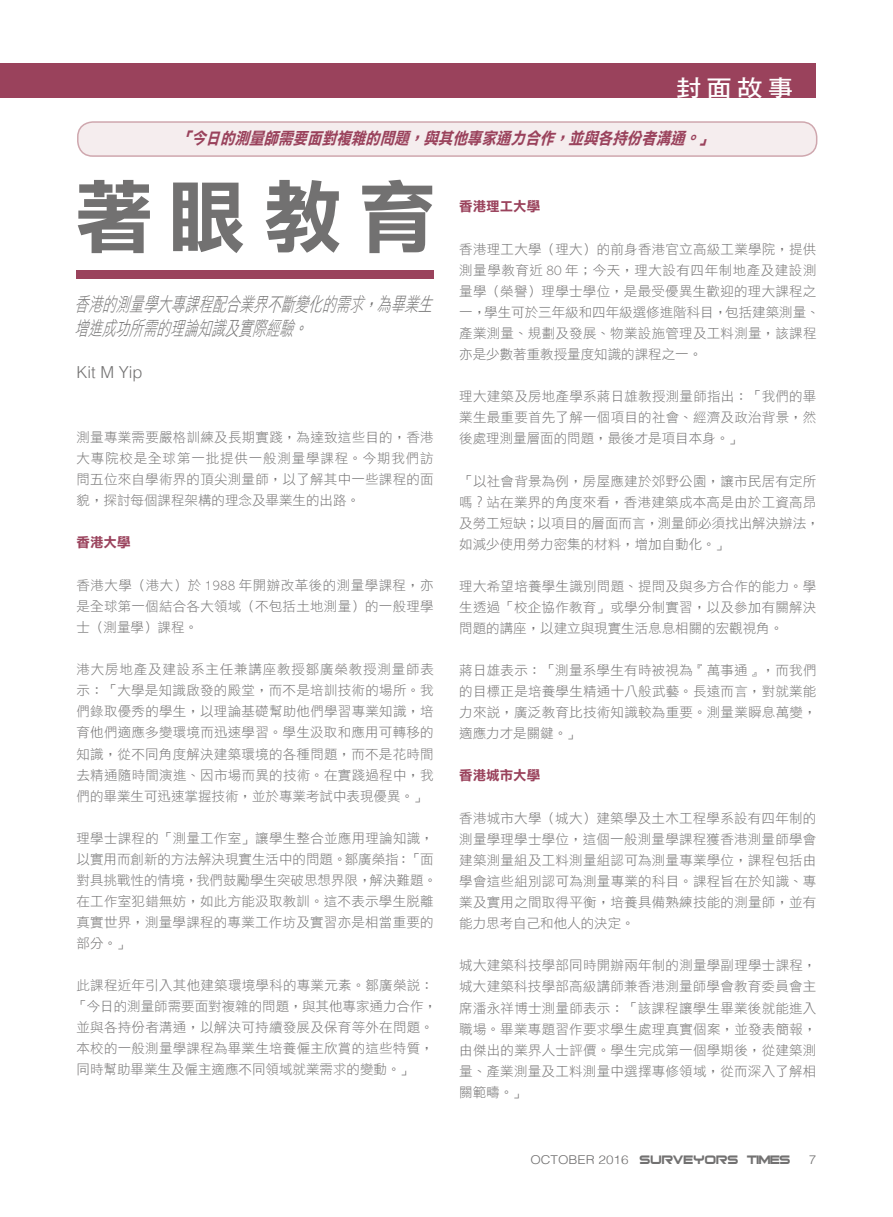
<style>
.page{position:relative;width:893px;height:1217px;background:#fff}
.page>*{position:absolute;margin:0;border:0;box-sizing:border-box;transform-origin:0 0}
.t1{font:79.5px "DF Li Hei Bd HK BF";color:#727171}
.t2{font:22.95px "DF Hei Bd HK BF";color:#fff;scale:1.11 1}
.t3{font:italic 19.5px/24px "DF Li Hei Lt HK BF";color:#727171;scale:.7 1}
.t4{font:italic 16.5px "DF Li Hei Bd HK BF";color:#9a425c;scale:.88 1}
.t5{font:16.5px "Bitsumishi";color:#727171}
.t6{font:300 16.5px "Helvetica";color:#727171}
.t7{font:13.5px/21px "DF Li Hei Lt HK BF";letter-spacing:.02em;color:#727171;text-align:justify}
.t8{font:13.5px "DF Li Hei Bd HK BF";color:#9a425c}
.s1{font-family:"Helvetica";font-weight:300;font-size:12.15px}
</style>
<div class="page">
<div style="left:0;top:64px;width:816px;height:34px;background:#9a425c"></div>
<div style="left:77px;top:270px;width:357px;height:9px;background:#9a425c"></div>
<div style="left:78px;top:122px;width:739px;height:34px;background:#f5edee;border-radius:15px"></div>
<div style="left:77px;top:121px;width:740px;height:36px;border:2px solid #cfa7ae;border-radius:15px"></div>
<h2 class="t2" style="left:676px;top:76px;width:107px">封面故事</h2>
<p class="t4" style="left:176px;top:130px;width:617px">「今日的測量師需要面對複雜的問題，與其他專家通力合作，並與各持份者溝通。」</p>
<h1 class="t1" style="left:74px;top:177px;width:364px">著眼教育</h1>
<h3 class="t3" style="left:75px;top:293px;width:520px">香港的測量學大專課程配合業界不斷變化的需求，為畢業生增進成功所需的理論知識及實際經驗。</h3>
<p class="t6" style="left:77px;top:358px;width:68px">Kit M Yip</p>
<p class="t7" style="left:77px;top:427px;width:359px">測量專業需要嚴格訓練及長期實踐，為達致這些目的，香港大專院校是全球第一批提供一般測量學課程。今期我們訪問五位來自學術界的頂尖測量師，以了解其中一些課程的面貌，探討每個課程架構的理念及畢業生的出路。</p>
<p class="t8" style="left:77px;top:535px;width:56px">香港大學</p>
<p class="t7" style="left:77px;top:575px;width:359px">香港大學（港大）於 1988 年開辦改革後的測量學課程，亦是全球第一個結合各大領域（不包括土地測量）的一般理學士（測量學）課程。</p>
<p class="t7" style="left:77px;top:659px;width:359px">港大房地產及建設系主任兼講座教授鄒廣榮教授測量師表示：「大學是知識啟發的殿堂，而不是培訓技術的場所。我們錄取優秀的學生，以理論基礎幫助他們學習專業知識，培育他們適應多變環境而迅速學習。學生汲取和應用可轉移的知識，從不同角度解決建築環境的各種問題，而不是花時間去精通隨時間演進、因市場而異的技術。在實踐過程中，我們的畢業生可迅速掌握技術，並於專業考試中表現優異。」</p>
<p class="t7" style="left:77px;top:827px;width:362px;text-align:left">理學士課程的「測量工作室」讓學生整合並應用理論知識，以實用而創新的方法解決現實生活中的問題。鄒廣榮指：「面對具挑戰性的情境，我們鼓勵學生突破思想界限，解決難題。在工作室犯錯無妨，如此方能汲取教訓。這不表示學生脫離真實世界，測量學課程的專業工作坊及實習亦是相當重要的部分。」</p>
<p class="t7" style="left:73px;top:974px;width:365px;text-align:left">此課程近年引入其他建築環境學科的專業元素。鄒廣榮說：「今日的測量師需要面對複雜的問題，與其他專家通力合作，並與各持份者溝通，以解決可持續發展及保育等外在問題。本校的一般測量學課程為畢業生培養僱主欣賞的這些特質，同時幫助畢業生及僱主適應不同領域就業需求的變動。」</p>
<p class="t8" style="left:459px;top:199px;width:82px">香港理工大學</p>
<p class="t7" style="left:459px;top:240px;width:362px;text-align:left">香港理工大學（理大）的前身香港官立高級工業學院，提供測量學教育近 80 年；今天，理大設有四年制地產及建設測量學（榮譽）理學士學位，是最受優異生歡迎的理大課程之一，學生可於三年級和四年級選修進階科目，包括建築測量、產業測量、規劃及發展、物業設施管理及工料測量，該課程亦是少數著重教授量度知識的課程之一。</p>
<p class="t7" style="left:459px;top:387px;width:359px">理大建築及房地產學系蔣日雄教授測量師指出：「我們的畢業生最重要首先了解一個項目的社會、經濟及政治背景，然後處理測量層面的問題，最後才是項目本身。」</p>
<p class="t7" style="left:459px;top:471px;width:362px;text-align:left">「以社會背景為例，房屋應建於郊野公園，讓市民居有定所嗎？站在業界的角度來看，香港建築成本高是由於工資高昂及勞工短缺；以項目的層面而言，測量師必須找出解決辦法，如減少使用勞力密集的材料，增加自動化。」</p>
<p class="t7" style="left:459px;top:576px;width:359px">理大希望培養學生識別問題、提問及與多方合作的能力。學生透過「校企協作教育」或學分制實習，以及參加有關解決問題的講座，以建立與現實生活息息相關的宏觀視角。</p>
<p class="t7" style="left:459px;top:660px;width:359px">蔣日雄表示：「測量系學生有時被視為『萬事通』，而我們的目標正是培養學生精通十八般武藝。長遠而言，對就業能力來說，廣泛教育比技術知識較為重要。測量業瞬息萬變，適應力才是關鍵。」</p>
<p class="t8" style="left:459px;top:768px;width:82px">香港城市大學</p>
<p class="t7" style="left:459px;top:808px;width:359px">香港城市大學（城大）建築學及土木工程學系設有四年制的測量學理學士學位，這個一般測量學課程獲香港測量師學會建築測量組及工料測量組認可為測量專業學位，課程包括由學會這些組別認可為測量專業的科目。課程旨在於知識、專業及實用之間取得平衡，培養具備熟練技能的測量師，並有能力思考自己和他人的決定。</p>
<p class="t7" style="left:459px;top:955px;width:359px">城大建築科技學部同時開辦兩年制的測量學副理學士課程，城大建築科技學部高級講師兼香港測量師學會教育委員會主席潘永祥博士測量師表示：「該課程讓學生畢業後就能進入職場。畢業專題習作要求學生處理真實個案，並發表簡報，由傑出的業界人士評價。學生完成第一個學期後，從建築測量、產業測量及工料測量中選擇專修領域，從而深入了解相關範疇。」</p>
<p class="t5" style="left:530px;top:1152px;width:288px"><span class="s1">OCTOBER 2016</span> SURVEYORS TIMES <span class="s1">7</span></p>
</div>
